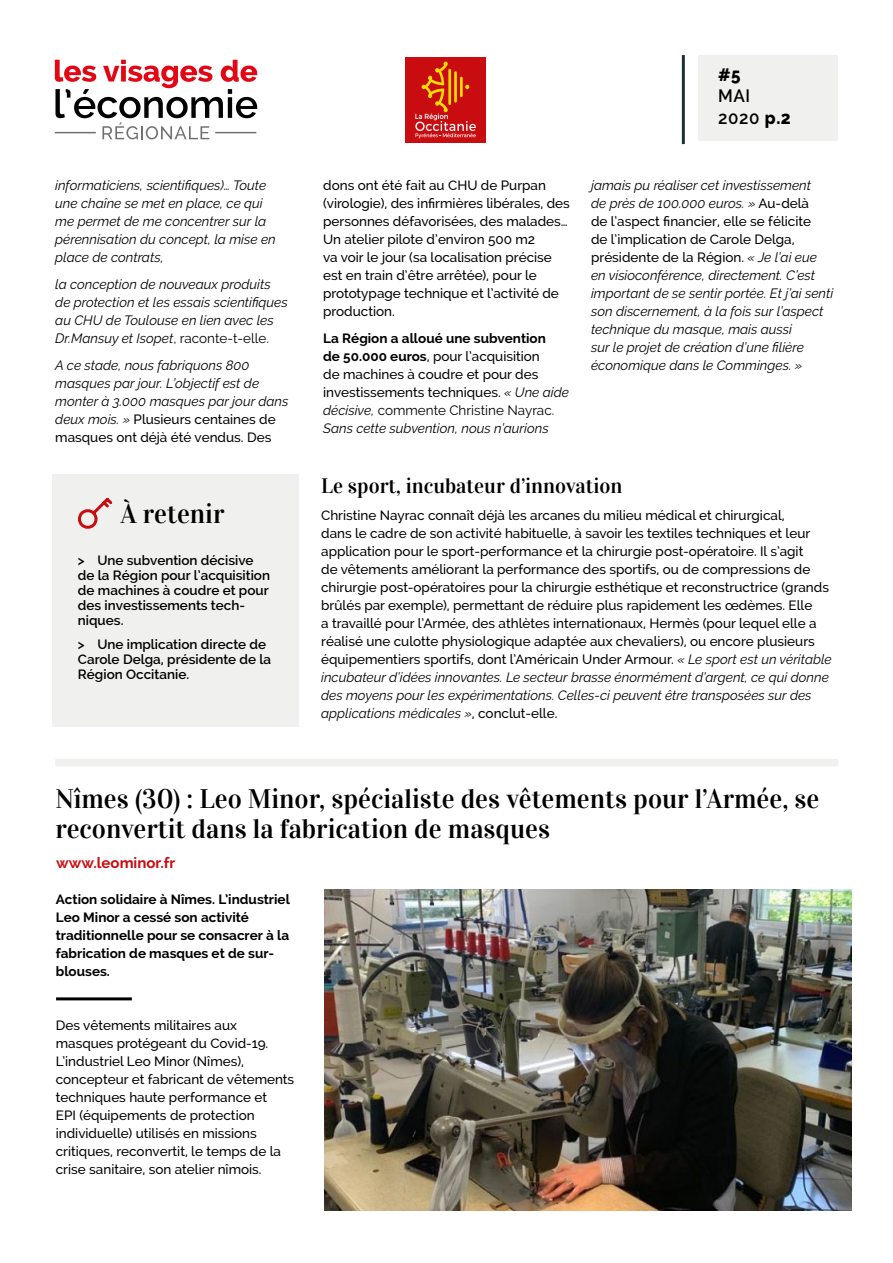
<style>
.page{position:relative;width:893px;height:1263px;background:#fff}
.page>*{position:absolute;margin:0;border:0;box-sizing:border-box;transform-origin:0 0}
.t1{font:27px/30px "Vidaloka";color:#000}
.t2{font:21px "Vidaloka";color:#000}
.t3{font:600 18px/21.6px "Raleway";letter-spacing:.035em;color:#000;scale:.94 1}
.t4{font:800 18px "Raleway";color:#000;scale:.94 1}
.t5{font:700 15px "Raleway";color:#c90c0f}
.t6{font:500 13.5px/18px "Raleway";color:#000}
.t7{font:italic 13.5px/18px "Raleway";color:#000}
.t8{font:600 13.5px/15px "Raleway";color:#000}
.t9{font:700 13.5px/18px "Raleway";color:#000}
.s1{font-style:normal}
.s2{font-weight:500;font-style:normal}
.s3{font-weight:800}
.s4{font-weight:700}
.s5{font-weight:400;font-style:italic}
.s6{font-weight:400}
</style>
<div class="page">
<div style="left:698px;top:55px;width:139px;height:86px;background:#f0f0ef"></div>
<hr style="left:682px;top:55px;width:3px;height:89px;background:#1c2f36">
<div style="left:405px;top:57px;width:81px;height:85px;background:#c90c0f"></div>
<svg style="left:415px;top:62px;width:61px;height:76px"></svg>
<svg style="left:55px;top:60px;width:202px;height:79px"></svg>
<hr style="left:55px;top:132px;width:41px;height:1px;background:#71706f">
<hr style="left:215px;top:132px;width:41px;height:1px;background:#71706f">
<img style="left:325px;top:890px;width:526px;height:320px">
<hr style="left:56px;top:997px;width:76px;height:3px;background:#000">
<div style="left:52px;top:474px;width:247px;height:253px;background:#f0f0ef"></div>
<svg style="left:78px;top:497px;width:35px;height:32px"></svg>
<div style="left:55px;top:759px;width:783px;height:7px;background:#f0f0ef"></div>
<p class="t7" style="left:55px;top:176px;width:222px">informaticiens, scientifiques)… Toute une chaîne se met en place, ce qui me permet de me concentrer sur la pérennisation du concept, la mise en place de contrats,</p>
<p class="t7" style="left:55px;top:275px;width:234px">la conception de nouveaux produits de protection et les essais scientifiques au CHU de Toulouse en lien avec les Dr.Mansuy et Isopet<span class="s1">, raconte-t-elle.</span></p>
<p class="t7" style="left:55px;top:356px;width:235px">A ce stade, nous fabriquons 800 masques par jour. L’objectif est de monter à 3.000 masques par jour dans deux mois. » <span class="s2">Plusieurs centaines de masques ont déjà été vendus. Des</span></p>
<h1 class="t1" style="left:120px;top:499px;width:106px">À retenir</h1>
<p class="t8" style="left:78px;top:553px;width:194px">&gt; Une subvention décisive de la Région pour l’acquisition de machines à coudre et pour des investissements tech&shy;niques.</p>
<p class="t8" style="left:78px;top:637px;width:195px">&gt; Une implication directe de<br>Carole Delga, présidente de la<br>Région Occitanie.</p>
<h3 class="t4" style="left:718px;top:64px;width:25px">#5</h3>
<h3 class="t3" style="left:718px;top:85px;width:79px">MAI<br>2020 <span class="s3">p.2</span></h3>
<p class="t6" style="left:323px;top:176px;width:248px">dons ont été fait au CHU de Purpan (virologie), des infirmières libérales, des personnes défavorisées, des malades… Un atelier pilote d’environ 500 m2<br>va voir le jour (sa localisation précise est en train d’être arrêtée), pour le prototypage technique et l’activité de production.</p>
<p class="t6" style="left:323px;top:329px;width:247px"><span class="s4">La Région a alloué une subvention<br>de 50.000 euros</span>, pour l’acquisition<br>de machines à coudre et pour des investissements techniques. <span class="s5">« Une aide décisive,</span> <span class="s6">commente Christine Nayrac.<br></span><span class="s5">Sans cette subvention, nous n’aurions</span></p>
<p class="t7" style="left:591px;top:176px;width:244px">jamais pu réaliser cet investissement<br>de près de 100.000 euros. » <span class="s2">Au-delà<br>de l’aspect financier, elle se félicite<br>de l’implication de Carole Delga, présidente de la Région.</span> « Je l’ai eue en visioconférence, directement. C’est important de se sentir portée. Et j’ai senti son discernement, à la fois sur l’aspect technique du masque, mais aussi<br>sur le projet de création d’une filière économique dans le Comminges. »</p>
<h2 class="t2" style="left:321px;top:474px;width:303px">Le sport, incubateur d’innovation</h2>
<p class="t6" style="left:321px;top:507px;width:512px">Christine Nayrac connaît déjà les arcanes du milieu médical et chirurgical,<br>dans le cadre de son activité habituelle, à savoir les textiles techniques et leur application pour le sport-performance et la chirurgie post-opératoire. Il s’agit<br>de vêtements améliorant la performance des sportifs, ou de compressions de chirurgie post-opératoires pour la chirurgie esthétique et reconstructrice (grands brûlés par exemple), permettant de réduire plus rapidement les œdèmes. Elle<br>a travaillé pour l’Armée, des athlètes internationaux, Hermès (pour lequel elle a réalisé une culotte physiologique adaptée aux chevaliers), ou encore plusieurs équipementiers sportifs, dont l’Américain Under Armour. <span class="s5">« Le sport est un véritable incubateur d’idées innovantes. Le secteur brasse énormément d’argent, ce qui donne des moyens pour les expérimentations. Celles-ci peuvent être transposées sur des applications médicales »</span>, conclut-elle.</p>
<h1 class="t1" style="left:55px;top:784px;width:766px">Nîmes (30) : Leo Minor, spécialiste des vêtements pour l’Armée, se reconvertit dans la fabrication de masques</h1>
<p class="t5" style="left:56px;top:854px;width:121px">www.leominor.fr</p>
<p class="t9" style="left:56px;top:890px;width:236px">Action solidaire à Nîmes. L’industriel<br>Leo Minor a cessé son activité traditionnelle pour se consacrer à la fabrication de masques et de sur&shy;blouses.</p>
<p class="t6" style="left:56px;top:1016px;width:240px">Des vêtements militaires aux masques protégeant du Covid-19.<br>L’industriel Leo Minor (Nîmes), concepteur et fabricant de vêtements techniques haute performance et<br>EPI (équipements de protection individuelle) utilisés en missions critiques, reconvertit, le temps de la crise sanitaire, son atelier nîmois.</p>
</div>
